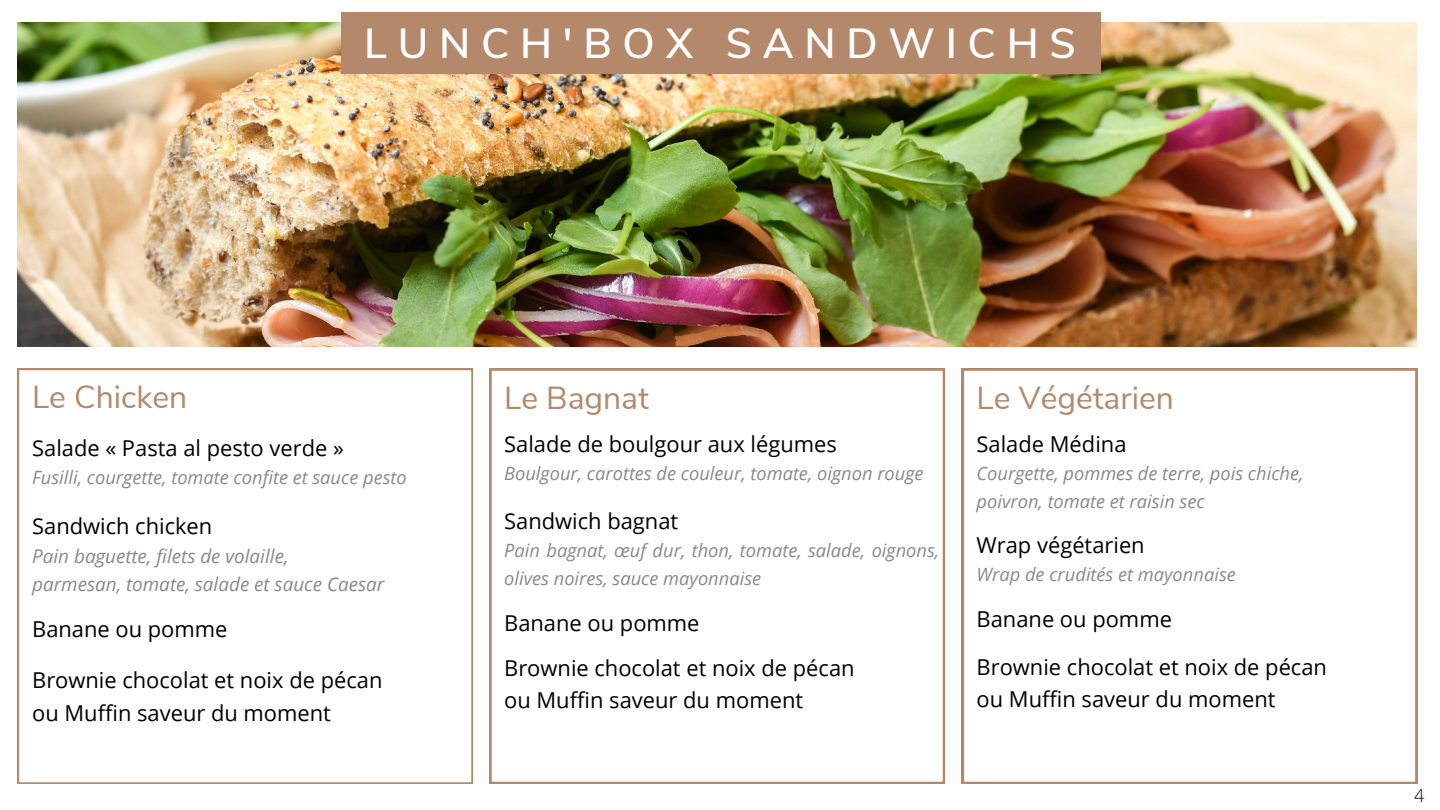
<style>
.page{position:relative;width:1440px;height:810px;background:#fff}
.page>*{position:absolute;margin:0;border:0;box-sizing:border-box;transform-origin:0 0}
.t1{font:600 42px "Nunito Sans";color:#fff}
.t2{font:31.8px "Nunito Sans";color:#b4886a}
.t3{font:21.9px/47.2px "Open Sans";color:#000}
.t4{font:italic 18.9px/27.9px "Open Sans";color:#898989}
.t5{font:italic 18.3px/27.3px "Open Sans";color:#898989}
.t6{font:300 18px "Open Sans";color:#000}
</style>
<div class="page">
<svg style="left:17px;top:369px;width:456px;height:415px"></svg>
<svg style="left:489px;top:369px;width:456px;height:415px"></svg>
<svg style="left:962px;top:369px;width:455px;height:415px"></svg>
<img style="left:17px;top:22px;width:1400px;height:324px">
<div style="left:341px;top:13px;width:760px;height:61px;background:#b4886a"></div>
<h1 class="t1" style="left:364px;top:13px;width:713px">L U N C H ' B O X S A N D W I C H S</h1>
<h2 class="t2" style="left:32px;top:374px;width:157px">Le Chicken</h2>
<p class="t3" style="left:32px;top:424px;width:313px">Salade « Pasta al pesto verde »</p>
<p class="t5" style="left:32px;top:463px;width:376px">Fusilli, courgette, tomate confite et sauce pesto</p>
<p class="t3" style="left:32px;top:502px;width:182px">Sandwich chicken</p>
<p class="t4" style="left:32px;top:542px;width:354px">Pain baguette, filets de volaille,<br>parmesan, tomate, salade et sauce Caesar</p>
<p class="t3" style="left:32px;top:605px;width:197px">Banane ou pomme</p>
<p class="t3" style="left:32px;top:663px;width:352px;line-height:32.5px">Brownie chocolat et noix de pécan ou Muffin saveur du moment</p>
<h2 class="t2" style="left:504px;top:375px;width:146px">Le Bagnat</h2>
<p class="t3" style="left:504px;top:420px;width:334px">Salade de boulgour aux légumes</p>
<p class="t5" style="left:504px;top:460px;width:421px">Boulgour, carottes de couleur, tomate, oignon rouge</p>
<p class="t3" style="left:504px;top:497px;width:176px">Sandwich bagnat</p>
<p class="t5" style="left:504px;top:537px;width:437px">Pain bagnat, œuf dur, thon, tomate, salade, oignons, olives noires, sauce mayonnaise</p>
<p class="t3" style="left:504px;top:600px;width:352px;line-height:45.2px">Banane ou pomme<br>Brownie chocolat et noix de pécan</p>
<p class="t3" style="left:504px;top:676px;width:300px">ou Muffin saveur du moment</p>
<h2 class="t2" style="left:977px;top:375px;width:199px">Le Végétarien</h2>
<p class="t3" style="left:977px;top:420px;width:151px">Salade Médina</p>
<p class="t5" style="left:977px;top:460px;width:329px">Courgette, pommes de terre, pois chiche, poivron, tomate et raisin sec</p>
<p class="t3" style="left:977px;top:521px;width:170px">Wrap végétarien</p>
<p class="t5" style="left:977px;top:561px;width:261px">Wrap de crudités et mayonnaise</p>
<p class="t3" style="left:977px;top:595px;width:352px">Banane ou pomme<br>Brownie chocolat et noix de pécan</p>
<p class="t3" style="left:977px;top:675px;width:300px">ou Muffin saveur du moment</p>
<p class="t6" style="left:1414px;top:784px;width:12px">4</p>
</div>
